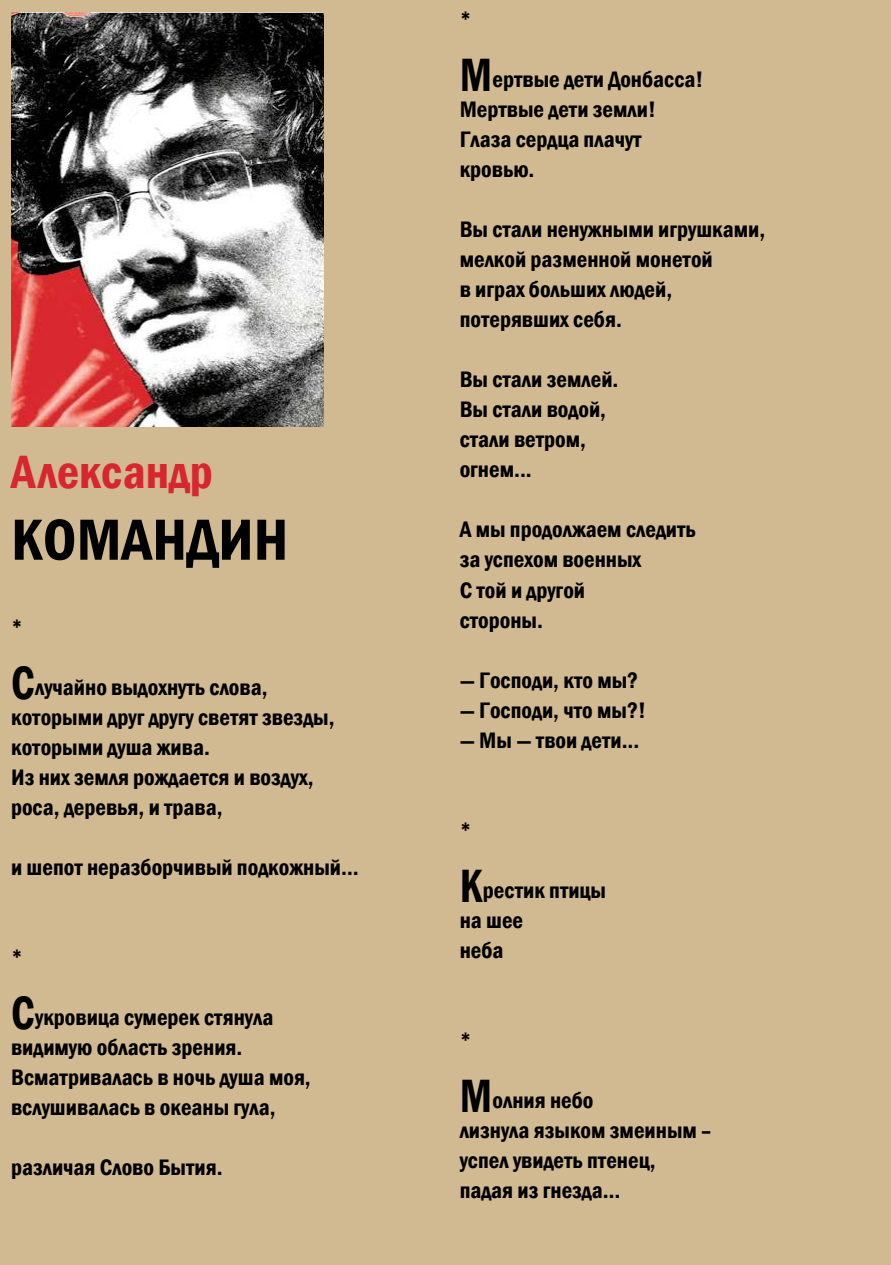
<style>
.page{position:relative;width:891px;height:1265px;background:#fff}
.page>*{position:absolute;margin:0;border:0;box-sizing:border-box;transform-origin:0 0}
.t1{font:600 condensed 60px "Franklin Gothic";color:#000}
.t2{font:600 condensed 48px "Franklin Gothic";color:#d8262e}
.t3{font:600 condensed 23px/30px "Franklin Gothic";color:#000}
.s1{font-size:48px}
</style>
<div class="page">
<div style="left:0;top:0;width:890px;height:1264px;background:#d1ba92"></div>
<img style="left:11px;top:12px;width:312px;height:414px">
<h2 class="t2" style="left:11px;top:439px;width:203px">Александр</h2>
<h1 class="t1" style="left:11px;top:499px;width:279px">КОМАНДИН</h1>
<p class="t3" style="left:11px;top:611px;width:13px">*</p>
<p class="t3" style="left:11px;top:671px;width:325px"><span class="s1">С</span>лучайно выдохнуть слова, которыми друг другу светят звезды, которыми душа жива.<br>Из них земля рождается и воздух, роса, деревья, и трава,</p>
<p class="t3" style="left:11px;top:851px;width:349px">и шепот неразборчивый подкожный…</p>
<p class="t3" style="left:11px;top:941px;width:13px">*</p>
<p class="t3" style="left:11px;top:1001px;width:301px"><span class="s1">С</span>укровица сумерек стянула видимую область зрения.<br>Всматривалась в ночь душа моя, вслушивалась в океаны гула,</p>
<p class="t3" style="left:11px;top:1151px;width:213px">различая Слово Бытия.</p>
<p class="t3" style="left:459px;top:4px;width:13px">*</p>
<p class="t3" style="left:459px;top:64px;width:245px"><span class="s1">М</span>ертвые дети Донбасса!<br>Мертвые дети земли!<br>Глаза сердца плачут кровью.</p>
<p class="t3" style="left:459px;top:214px;width:307px">Вы стали ненужными игрушками, мелкой разменной монетой<br>в играх больших людей, потерявших себя.</p>
<p class="t3" style="left:459px;top:364px;width:160px">Вы стали землей.<br>Вы стали водой, стали ветром, огнем...</p>
<p class="t3" style="left:459px;top:514px;width:238px">А мы продолжаем следить за успехом военных<br>С той и другой<br>стороны.</p>
<p class="t3" style="left:459px;top:664px;width:180px">— Господи, кто мы?</p>
<p class="t3" style="left:459px;top:694px;width:188px">— Господи, что мы?!</p>
<p class="t3" style="left:459px;top:724px;width:181px">— Мы — твои дети...</p>
<p class="t3" style="left:459px;top:814px;width:13px">*</p>
<p class="t3" style="left:459px;top:874px;width:148px"><span class="s1">К</span>рестик птицы на шее<br>неба</p>
<p class="t3" style="left:459px;top:1024px;width:13px">*</p>
<p class="t3" style="left:459px;top:1084px;width:253px"><span class="s1">М</span>олния небо<br>лизнула языком змеиным – успел увидеть птенец, падая из гнезда…</p>
</div>
